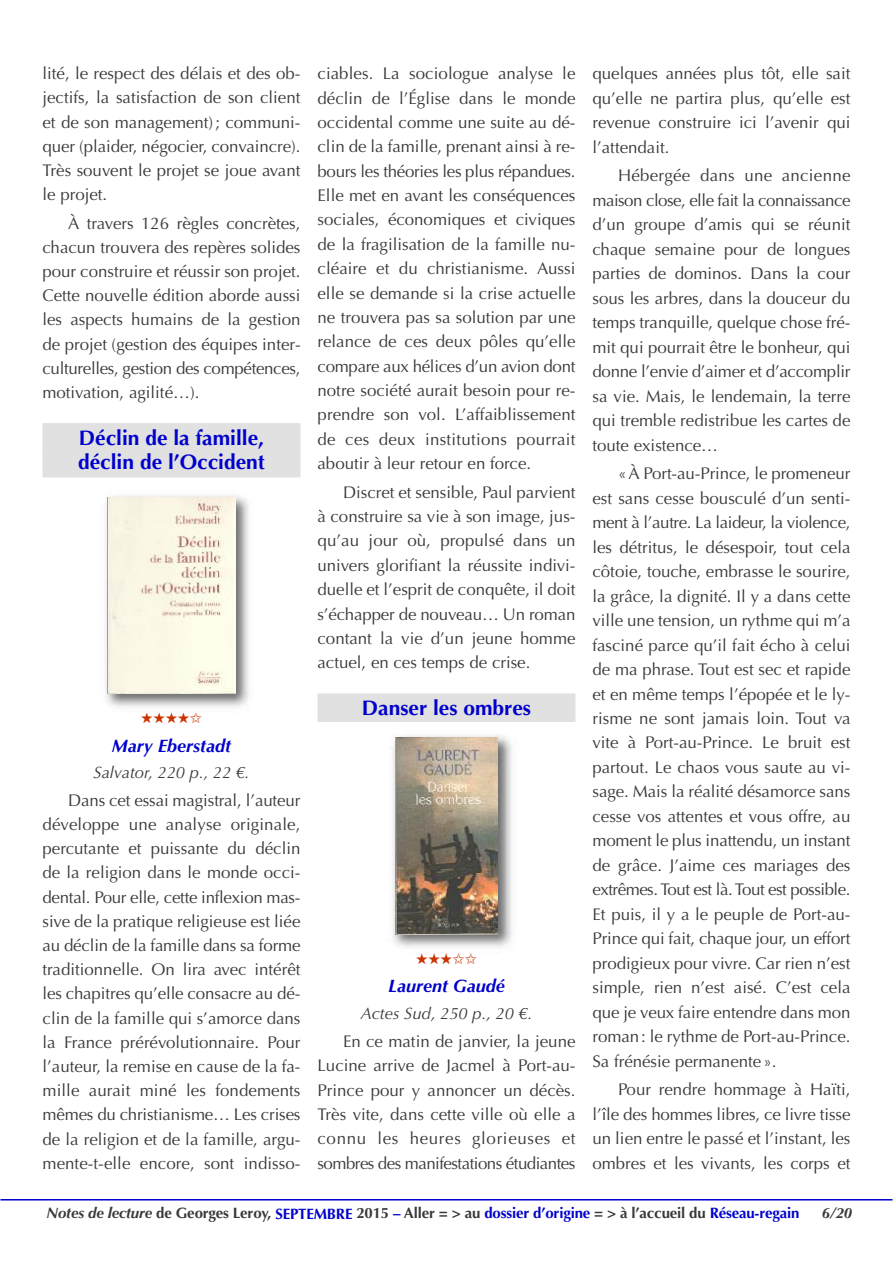
<style>
.page{position:relative;width:893px;height:1263px;background:#fff}
.page>*{position:absolute;margin:0;border:0;box-sizing:border-box;transform-origin:0 0}
.t1{font:700 21px/24.2px "Optima";color:#00c}
.t2{font:italic 700 18px "Optima";color:#00c}
.t3{font:16.8px/24.5px "Optima";color:#39383a;text-align:justify}
.t4{font:italic 16.5px "Optima";color:#39383a}
.t5{font:700 15px "Optima";letter-spacing:-.01em;color:#39383a}
.t6{font:15px "Zapf Dingbats ITC";color:#c30}
.t7{font:italic 700 15px "Optima";color:#39383a}
.s1{font-style:italic}
.s2{color:#00c}
</style>
<div class="page">
<div style="left:43px;top:423px;width:257px;height:29px;background:#e1e1e1"></div>
<div style="left:43px;top:449px;width:257px;height:28px;background:#e1e1e1"></div>
<div style="left:317px;top:693px;width:258px;height:29px;background:#e1e1e1"></div>
<img style="left:393px;top:735px;width:119px;height:212px">
<img style="left:395px;top:737px;width:103px;height:197px">
<img style="left:105px;top:495px;width:144px;height:212px">
<img style="left:108px;top:497px;width:127px;height:197px">
<hr style="left:0;top:1199px;width:892px;height:1px;background:#00c">
<p class="t3" style="left:592px;top:62px;width:259px">quelques années plus tôt, elle sait qu’elle ne partira plus, qu’elle est revenue construire ici l’avenir qui l’attendait.</p>
<p class="t3" style="left:592px;top:164px;width:259px;text-indent:26px">Hébergée dans une ancienne maison close, elle fait la connaissance d’un groupe d’amis qui se réunit chaque semaine pour de longues parties de dominos. Dans la cour sous les arbres, dans la douceur du temps tranquille, quelque chose fré&shy;mit qui pourrait être le bonheur, qui donne l’envie d’aimer et d’accomplir sa vie. Mais, le lendemain, la terre qui tremble redistribue les cartes de toute existence…</p>
<p class="t3" style="left:592px;top:462px;width:259px;text-indent:26px">«À Port-au-Prince, le promeneur est sans cesse bousculé d’un senti&shy;ment à l’autre. La laideur, la violence, les détritus, le désespoir, tout cela côtoie, touche, embrasse le sourire, la grâce, la dignité. Il y a dans cette ville une tension, un rythme qui m’a fasciné parce qu’il fait écho à celui de ma phrase. Tout est sec et rapide et en même temps l’épopée et le ly&shy;risme ne sont jamais loin. Tout va vite à Port-au-Prince. Le bruit est partout. Le chaos vous saute au vi&shy;sage. Mais la réalité désamorce sans cesse vos attentes et vous offre, au moment le plus inattendu, un instant de grâce. J’aime ces mariages des extrêmes. Tout est là. Tout est possible.<br>Et puis, il y a le peuple de Port-au-Prince qui fait, chaque jour, un effort prodigieux pour vivre. Car rien n’est simple, rien n’est aisé. C’est cela que je veux faire entendre dans mon roman: le rythme de Port-au-Prince.<br>Sa frénésie permanente ».</p>
<p class="t3" style="left:592px;top:1077px;width:259px;text-indent:26px">Pour rendre hommage à Haïti, l’île des hommes libres, ce livre tisse un lien entre le passé et l’instant, les ombres et les vivants, les corps et</p>
<p class="t5" style="left:47px;top:1204px;width:754px"><span class="s1">Notes de lecture</span> de Georges Leroy, <span class="s2">SEPTEMBRE</span> 2015 <span class="s2">–</span> Aller = &gt; au <span class="s2">dossier d’origine</span> = &gt; à l’accueil du <span class="s2">Réseau-regain</span></p>
<p class="t7" style="left:822px;top:1203px;width:32px">6/20</p>
<p class="t3" style="left:43px;top:62px;width:259px">lité, le respect des délais et des ob&shy;jectifs, la satisfaction de son client et de son management); communi&shy;quer (plaider, négocier, convaincre).<br>Très souvent le projet se joue avant le projet.</p>
<p class="t3" style="left:43px;top:211px;width:260px;text-indent:26px">À travers 126 règles concrètes, chacun trouvera des repères solides pour construire et réussir son projet.<br>Cette nouvelle édition aborde aussi les aspects humains de la gestion de projet (gestion des équipes inter&shy;culturelles, gestion des compétences, motivation, agilité…).</p>
<p class="t1" style="left:78px;top:426px;width:188px">Déclin de la famille, déclin de l’Occident</p>
<p class="t3" style="left:318px;top:62px;width:259px">ciables. La sociologue analyse le déclin de l’Église dans le monde occidental comme une suite au dé&shy;clin de la famille, prenant ainsi à re&shy;bours les théories les plus répandues.<br>Elle met en avant les conséquences sociales, économiques et civiques de la fragilisation de la famille nu&shy;cléaire et du christianisme. Aussi elle se demande si la crise actuelle ne trouvera pas sa solution par une relance de ces deux pôles qu’elle compare aux hélices d’un avion dont notre société aurait besoin pour re&shy;prendre son vol. L’affaiblissement de ces deux institutions pourrait aboutir à leur retour en force.</p>
<p class="t3" style="left:318px;top:480px;width:259px;text-indent:26px">Discret et sensible, Paul parvient à construire sa vie à son image, jus&shy;qu’au jour où, propulsé dans un univers glorifiant la réussite indivi&shy;duelle et l’esprit de conquête, il doit s’échapper de nouveau… Un roman contant la vie d’un jeune homme actuel, en ces temps de crise.</p>
<p class="t1" style="left:362px;top:696px;width:171px">Danser les ombres</p>
<p class="t6" style="left:141px;top:709px;width:50px">★★★★</p>
<p class="t2" style="left:112px;top:735px;width:121px">Mary Eberstadt</p>
<p class="t4" style="left:93px;top:762px;width:158px">Salvator, 220 p., 22 €.</p>
<p class="t3" style="left:43px;top:788px;width:260px;text-indent:26px">Dans cet essai magistral, l’auteur développe une analyse originale, percutante et puissante du déclin de la religion dans le monde occi&shy;dental. Pour elle, cette inflexion mas&shy;sive de la pratique religieuse est liée au déclin de la famille dans sa forme traditionnelle. On lira avec intérêt les chapitres qu’elle consacre au dé&shy;clin de la famille qui s’amorce dans la France prérévolutionnaire. Pour l’auteur, la remise en cause de la fa&shy;mille aurait miné les fondements mêmes du christianisme… Les crises de la religion et de la famille, argu&shy;mente-t-elle encore, sont indisso-</p>
<p class="t6" style="left:416px;top:950px;width:38px">★★★</p>
<p class="t2" style="left:388px;top:976px;width:118px">Laurent Gaudé</p>
<p class="t4" style="left:361px;top:1003px;width:173px">Actes Sud, 250 p., 20 €.</p>
<p class="t3" style="left:317px;top:1029px;width:259px;text-indent:26px">En ce matin de janvier, la jeune Lucine arrive de Jacmel à Port-au-Prince pour y annoncer un décès.<br>Très vite, dans cette ville où elle a connu les heures glorieuses et sombres des manifestations étudiantes</p>
</div>
